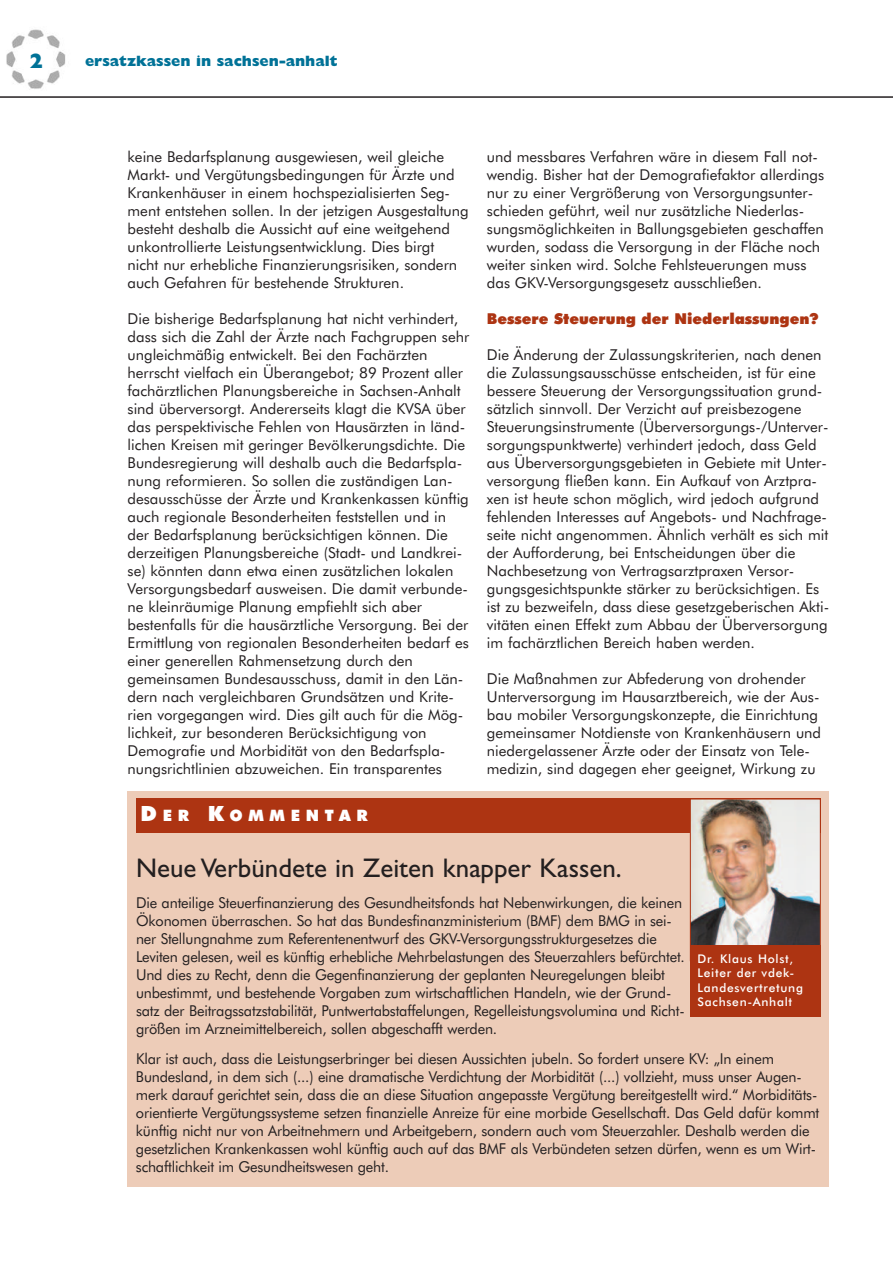
<style>
.page{position:relative;width:893px;height:1263px;background:#fff}
.page>*{position:absolute;margin:0;border:0;box-sizing:border-box;transform-origin:0 0}
.t1{font:27px "Gill Sans";color:#231f20}
.t2{font:800 21px "Gill Sans";color:#007297}
.t3{font:900 15.75px "Futura BT";letter-spacing:.365em;color:#fff}
.t4{font:15px/18px "Futura BT";color:#231f20}
.t5{font:900 15px "Futura BT";color:#ad3412}
.t6{font:800 15px "Gill Sans";color:#007297}
.t7{font:500 12px/14.4px "Futura BT";letter-spacing:.06em;color:#fff}
.s1{font-size:21px}
</style>
<div class="page">
<img style="left:6px;top:29px;width:60px;height:60px">
<hr style="left:0;top:96px;width:893px;height:2px;background:#231f20">
<div style="left:128px;top:791px;width:701px;height:395px;background:#edccb8"></div>
<div style="left:136px;top:799px;width:685px;height:34px;background:#ad3412"></div>
<img style="left:692px;top:801px;width:127px;height:144px">
<div style="left:690px;top:799px;width:131px;height:162px;border:1px solid #ad3412"></div>
<div style="left:690px;top:945px;width:131px;height:72px;background:#ad3412"></div>
<h2 class="t2" style="left:29px;top:53px;width:16px">2</h2>
<p class="t6" style="left:85px;top:56px;width:254px">ersatzkassen in sachsen-anhalt</p>
<p class="t4" style="left:128px;top:149px;width:343px">keine Bedarfsplanung ausgewiesen, weil gleiche Markt- und Vergütungsbedingungen für Ärzte und Krankenhäuser in einem hochspezialisierten Seg&shy;ment entstehen sollen. In der jetzigen Ausgestaltung besteht deshalb die Aussicht auf eine weitgehend unkontrollierte Leistungsentwicklung. Dies birgt nicht nur erhebliche Finanzierungsrisiken, sondern auch Gefahren für bestehende Strukturen.</p>
<p class="t4" style="left:128px;top:311px;width:343px">Die bisherige Bedarfsplanung hat nicht verhindert, dass sich die Zahl der Ärzte nach Fachgruppen sehr ungleichmäßig entwickelt. Bei den Fachärzten herrscht vielfach ein Überangebot; 89 Prozent aller fachärztlichen Planungsbereiche in Sachsen-Anhalt sind überversorgt. Andererseits klagt die KVSA über das perspektivische Fehlen von Hausärzten in länd&shy;lichen Kreisen mit geringer Bevölkerungsdichte. Die Bundesregierung will deshalb auch die Bedarfspla&shy;nung reformieren. So sollen die zuständigen Lan&shy;desausschüsse der Ärzte und Krankenkassen künftig auch regionale Besonderheiten feststellen und in der Bedarfsplanung berücksichtigen können. Die derzeitigen Planungsbereiche (Stadt- und Landkrei&shy;se) könnten dann etwa einen zusätzlichen lokalen Versorgungsbedarf ausweisen. Die damit verbunde&shy;ne kleinräumige Planung empfiehlt sich aber bestenfalls für die hausärztliche Versorgung. Bei der Ermittlung von regionalen Besonderheiten bedarf es einer generellen Rahmensetzung durch den gemeinsamen Bundesausschuss, damit in den Län&shy;dern nach vergleichbaren Grundsätzen und Krite&shy;rien vorgegangen wird. Dies gilt auch für die Mög&shy;lichkeit, zur besonderen Berücksichtigung von Demografie und Morbidität von den Bedarfspla&shy;nungsrichtlinien abzuweichen. Ein transparentes</p>
<p class="t3" style="left:141px;top:809px;width:229px"><span class="s1">D</span>ER <span class="s1">K</span>OMMENTAR</p>
<p class="t4" style="left:487px;top:149px;width:339px">und messbares Verfahren wäre in diesem Fall not&shy;wendig. Bisher hat der Demografiefaktor allerdings nur zu einer Vergrößerung von Versorgungsunter&shy;schieden geführt, weil nur zusätzliche Niederlas&shy;sungsmöglichkeiten in Ballungsgebieten geschaffen wurden, sodass die Versorgung in der Fläche noch weiter sinken wird. Solche Fehlsteuerungen muss das GKV-Versorgungsgesetz ausschließen.</p>
<p class="t5" style="left:487px;top:313px;width:333px">Bessere Steuerung der Niederlassungen?</p>
<p class="t4" style="left:487px;top:347px;width:344px">Die Änderung der Zulassungskriterien, nach denen die Zulassungsausschüsse entscheiden, ist für eine bessere Steuerung der Versorgungssituation grund&shy;sätzlich sinnvoll. Der Verzicht auf preisbezogene Steuerungsinstrumente (Überversorgungs-/Unterver&shy;sorgungspunktwerte) verhindert jedoch, dass Geld aus Überversorgungsgebieten in Gebiete mit Unter&shy;versorgung fließen kann. Ein Aufkauf von Arztpra&shy;xen ist heute schon möglich, wird jedoch aufgrund fehlenden Interesses auf Angebots- und Nachfrage&shy;seite nicht angenommen. Ähnlich verhält es sich mit der Aufforderung, bei Entscheidungen über die Nachbesetzung von Vertragsarztpraxen Versor&shy;gungsgesichtspunkte stärker zu berücksichtigen. Es ist zu bezweifeln, dass diese gesetzgeberischen Akti&shy;vitäten einen Effekt zum Abbau der Überversorgung im fachärztlichen Bereich haben werden.</p>
<p class="t4" style="left:487px;top:671px;width:336px">Die Maßnahmen zur Abfederung von drohender Unterversorgung im Hausarztbereich, wie der Aus&shy;bau mobiler Versorgungskonzepte, die Einrichtung gemeinsamer Notdienste von Krankenhäusern und niedergelassener Ärzte oder der Einsatz von Tele&shy;medizin, sind dagegen eher geeignet, Wirkung zu</p>
<h1 class="t1" style="left:136px;top:857px;width:487px">Neue Verbündete in Zeiten knapper Kassen.</h1>
<p class="t4" style="left:136px;top:894px;width:550px">Die anteilige Steuerfinanzierung des Gesundheitsfonds hat Nebenwirkungen, die keinen Ökonomen überraschen. So hat das Bundesfinanzministerium (BMF) dem BMG in sei&shy;ner Stellungnahme zum Referentenentwurf des GKV-Versorgungsstrukturgesetzes die Leviten gelesen, weil es künftig erhebliche Mehrbelastungen des Steuerzahlers befürchtet.<br>Und dies zu Recht, denn die Gegenfinanzierung der geplanten Neuregelungen bleibt unbestimmt, und bestehende Vorgaben zum wirtschaftlichen Handeln, wie der Grund&shy;satz der Beitragssatzstabilität, Puntwertabstaffelungen, Regelleistungsvolumina und Richt&shy;größen im Arzneimittelbereich, sollen abgeschafft werden.</p>
<p class="t4" style="left:136px;top:1051px;width:685px">Klar ist auch, dass die Leistungserbringer bei diesen Aussichten jubeln. So fordert unsere KV: „In einem Bundesland, in dem sich (...) eine dramatische Verdichtung der Morbidität (...) vollzieht, muss unser Augen&shy;merk darauf gerichtet sein, dass die an diese Situation angepasste Vergütung bereitgestellt wird.“ Morbiditäts&shy;orientierte Vergütungssysteme setzen finanzielle Anreize für eine morbide Gesellschaft. Das Geld dafür kommt künftig nicht nur von Arbeitnehmern und Arbeitgebern, sondern auch vom Steuerzahler. Deshalb werden die gesetzlichen Krankenkassen wohl künftig auch auf das BMF als Verbündeten setzen dürfen, wenn es um Wirt&shy;schaftlichkeit im Gesundheitswesen geht.</p>
<p class="t7" style="left:697px;top:952px;width:107px">Dr. Klaus Holst,<br>Leiter der vdek-<br>Landesvertretung<br>Sachsen-Anhalt</p>
</div>
